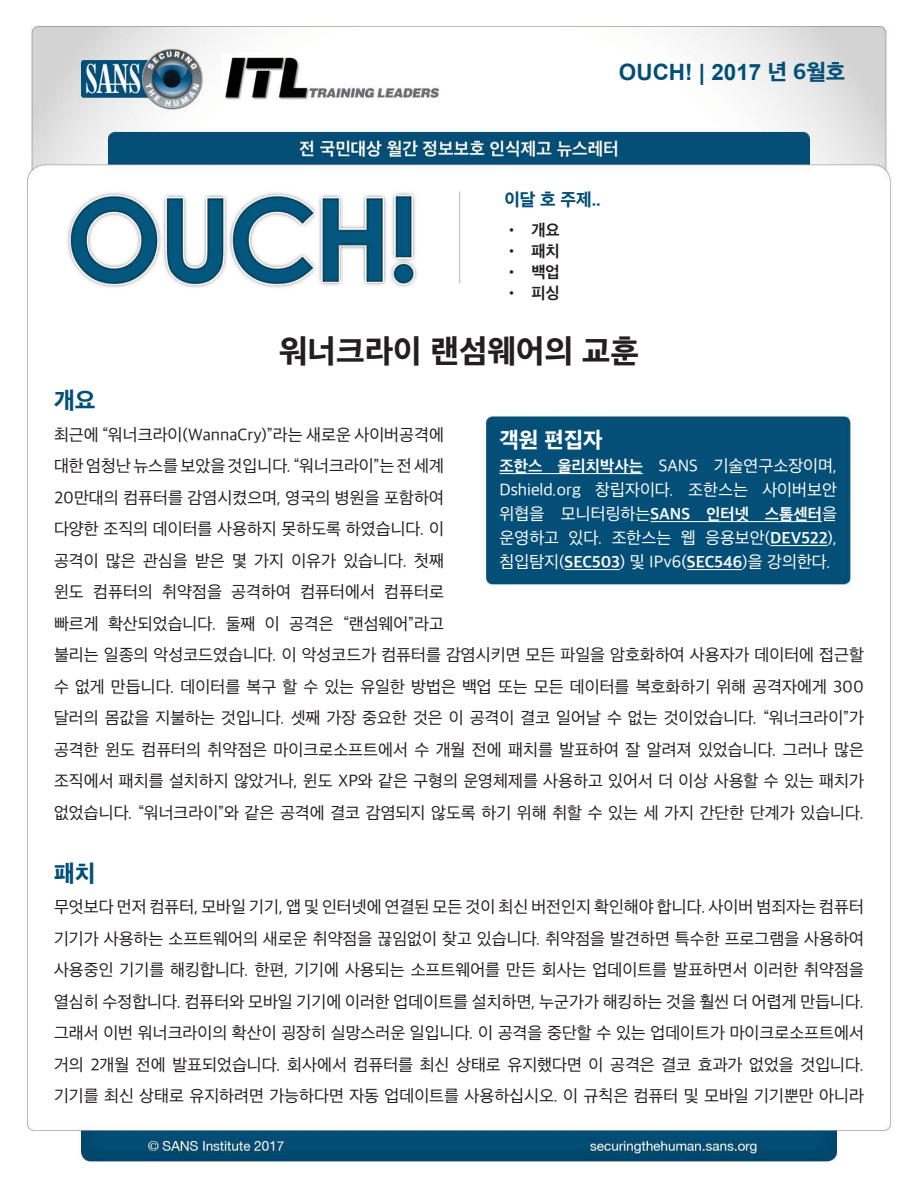
<style>
.page{position:relative;width:918px;height:1188px;background:#fff}
.page>*{position:absolute;margin:0;border:0;box-sizing:border-box;transform-origin:0 0}
.t1{font:800 33px "Apple SD Gothic Neo";color:#231f20}
.MainText{font:800 24px "Apple SD Gothic Neo";color:#024e77}
.t2{font:700 22.5px "Arial";color:#004f77}
.MainText-2{font:800 22.5px "Apple SD Gothic Neo";color:#fff}
.t3{font:800 18px "Apple SD Gothic Neo";color:#024e77}
.MainText-3{font:17.25px/31.5px "Apple SD Gothic Neo";color:#231f20;text-align:right}
.Guest_Editor{font:17.25px/24px "Apple SD Gothic Neo";color:#fff}
.Guest_Editor-2{font:700 16.5px "Apple SD Gothic Neo";color:#fff}
.t4{font:700 16.5px "Apple SD Gothic Neo";color:#231f20}
.s1{font-family:"Apple SD Gothic Neo";font-weight:800}
.s2{font-weight:700;font-size:16.5px}
.s3{font-weight:400;font-size:17.25px}
</style>
<div class="page">
<img style="left:26px;top:25px;width:865px;height:1139px">
<hr style="left:500px;top:473px;width:143px;height:1px;background:#fff">
<hr style="left:650px;top:521px;width:172px;height:1px;background:#fff">
<hr style="left:770px;top:545px;width:58px;height:1px;background:#fff">
<hr style="left:565px;top:569px;width:55px;height:1px;background:#fff">
<hr style="left:687px;top:569px;width:55px;height:1px;background:#fff">
<p class="t2" style="left:619px;top:57px;width:228px">OUCH! | 2017 <span class="s1">년 6월호</span></p>
<p class="t3" style="left:504px;top:189px;width:98px">이달 호 주제..</p>
<p class="t4" style="left:504px;top:221px;width:16px">•</p>
<p class="t4" style="left:531px;top:221px;width:30px">개요</p>
<p class="t4" style="left:504px;top:242px;width:16px">•</p>
<p class="t4" style="left:531px;top:242px;width:30px">패치</p>
<p class="t4" style="left:504px;top:263px;width:16px">•</p>
<p class="t4" style="left:531px;top:263px;width:30px">백업</p>
<p class="t4" style="left:504px;top:284px;width:16px">•</p>
<p class="t4" style="left:531px;top:284px;width:30px">피싱</p>
<p class="t1" style="left:279px;top:333px;width:361px">워너크라이 랜섬웨어의 교훈</p>
<p class="MainText" style="left:54px;top:388px;width:43px">개요</p>
<p class="MainText-3" style="left:54px;top:420px;width:392px">최근에 “워너크라이(WannaCry)”라는 새로운 사이버공격에 대한엄청난뉴스를보았을것입니다 “. 워너크라이 는” 전세계<br>20만대의 컴퓨터를 감염시켰으며, 영국의 병원을 포함하여 다양한 조직의 데이터를 사용하지 못하도록 하였습니다 이. 공격이 많은 관심을 받은 몇 가지 이유가 있습니다. 첫째 컴퓨터로</p>
<p class="MainText-3" style="left:54px;top:577px;width:31px">윈도</p>
<p class="MainText-3" style="left:93px;top:577px;width:61px">컴퓨터의</p>
<p class="MainText-3" style="left:162px;top:577px;width:61px">취약점을</p>
<p class="MainText-3" style="left:231px;top:577px;width:61px">공격하여</p>
<p class="MainText-3" style="left:300px;top:577px;width:76px">컴퓨터에서</p>
<p class="MainText-2" style="left:500px;top:428px;width:105px">객원 편집자</p>
<p class="Guest_Editor-2" style="left:500px;top:457px;width:44px">조한스</p>
<p class="Guest_Editor-2" style="left:557px;top:457px;width:87px">울리치박사는</p>
<p class="Guest_Editor" style="left:659px;top:455px;width:41px">SANS</p>
<p class="Guest_Editor" style="left:714px;top:455px;width:125px">기술연구소장이며,</p>
<p class="Guest_Editor" style="left:499px;top:479px;width:83px">Dshield.org</p>
<p class="Guest_Editor" style="left:595px;top:479px;width:80px">창립자이다.</p>
<p class="Guest_Editor" style="left:688px;top:479px;width:61px">조한스는</p>
<p class="Guest_Editor" style="left:762px;top:479px;width:76px">사이버보안</p>
<p class="Guest_Editor" style="left:499px;top:503px;width:46px">위협을</p>
<p class="Guest_Editor" style="left:561px;top:503px;width:131px">모니터링하는<span class="s2">SANS</span></p>
<p class="Guest_Editor-2" style="left:706px;top:505px;width:44px">인터넷</p>
<p class="Guest_Editor-2" style="left:765px;top:505px;width:74px">스톰센터<span class="s3">을</span></p>
<p class="Guest_Editor" style="left:500px;top:527px;width:333px">운영하고<br>침입탐지(<span class="s2">SEC503</span> 및) IPv (6 <span class="s2">SEC546</span> 을) 강의한다.</p>
<p class="Guest_Editor" style="left:569px;top:527px;width:35px">있다.</p>
<p class="Guest_Editor" style="left:612px;top:527px;width:61px">조한스는</p>
<p class="Guest_Editor" style="left:681px;top:527px;width:16px">웹</p>
<p class="Guest_Editor" style="left:705px;top:527px;width:133px">응용보안(<span class="s2">DEV522</span> ,(</p>
<p class="MainText-3" style="left:343px;top:609px;width:102px">“랜섬웨어”라고</p>
<p class="MainText-3" style="left:54px;top:609px;width:812px;text-align:left">빠르게<br>불리는 일종의 악성코드였습니다 이. 악성코드가 컴퓨터를 감염시키면 모든 파일을 암호화하여 사용자가 데이터에 접근할 수 없게 만듭니다. 데이터를 복구 할 수 있는 유일한 방법은 백업 또는 모든 데이터를 복호화하기 위해 공격자에게 300 달러의 몸값을 지불하는 것입니다. 셋째 가장 중요한 것은 이 공격이 결코 일어날 수 없는 것이었습니다 “. 워너크라이 가” 공격한 윈도 컴퓨터의 취약점은 마이크로소프트에서 수 개월 전에 패치를 발표하여 잘 알려져 있었습니다. 그러나 많은 조직에서 패치를 설치하지 않았거나, 윈도 XP와 같은 구형의 운영체제를 사용하고 있어서 더 이상 사용할 수 있는 패치가 없었습니다 “. 워너크라이 와” 같은 공격에 결코 감염되지 않도록 하기 위해 취할 수 있는 세 가지 간단한 단계가 있습니다.</p>
<p class="MainText-3" style="left:108px;top:609px;width:110px">확산되었습니다.</p>
<p class="MainText-3" style="left:226px;top:609px;width:31px">둘째</p>
<p class="MainText-3" style="left:265px;top:609px;width:16px">이</p>
<p class="MainText-3" style="left:289px;top:609px;width:46px">공격은</p>
<p class="MainText" style="left:54px;top:860px;width:43px">패치</p>
<p class="MainText-3" style="left:54px;top:892px;width:812px;text-align:justify">무엇보다 먼저 컴퓨터, 모바일 기기 앱, 및 인터넷에 연결된 모든 것이 최신 버전인지 확인해야 합니다. 사이버 범죄자는 컴퓨터 기기가 사용하는 소프트웨어의 새로운 취약점을 끊임없이 찾고 있습니다. 취약점을 발견하면 특수한 프로그램을 사용하여 사용중인 기기를 해킹합니다. 한편, 기기에 사용되는 소프트웨어를 만든 회사는 업데이트를 발표하면서 이러한 취약점을 열심히 수정합니다. 컴퓨터와 모바일 기기에 이러한 업데이트를 설치하면, 누군가가 해킹하는 것을 훨씬 더 어렵게 만듭니다. 그래서 이번 워너크라이의 확산이 굉장히 실망스러운 일입니다 이. 공격을 중단할 수 있는 업데이트가 마이크로소프트에서 거의 2개월 전에 발표되었습니다. 회사에서 컴퓨터를 최신 상태로 유지했다면 이 공격은 결코 효과가 없었을 것입니다. 기기를 최신 상태로 유지하려면 가능하다면 자동 업데이트를 사용하십시오 이. 규칙은 컴퓨터 및 모바일 기기뿐만 아니라</p>
</div>
